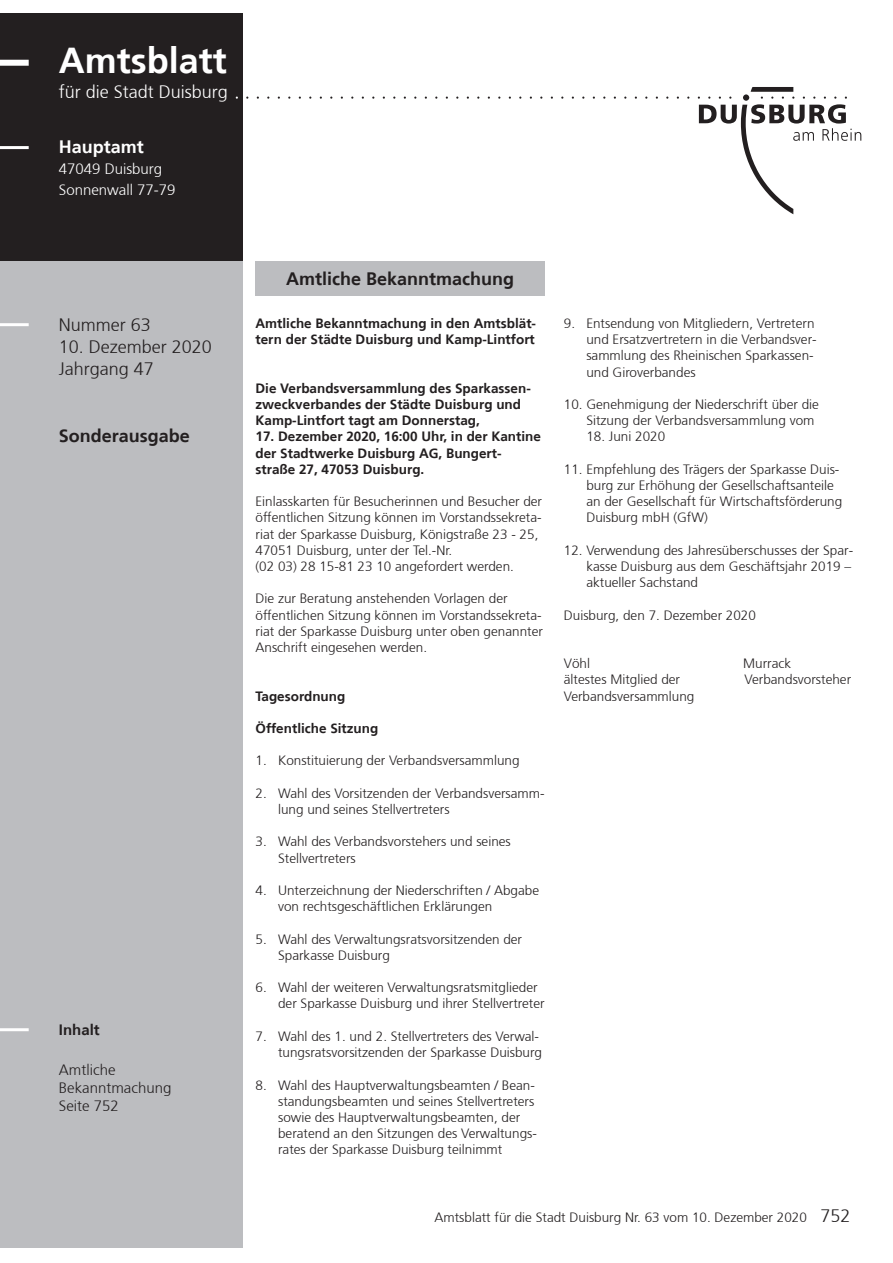
<style>
.page{position:relative;width:893px;height:1263px;background:#fff}
.page>*{position:absolute;margin:0;border:0;box-sizing:border-box;transform-origin:0 0}
.t1{font:150px "Duisburg Logo";color:#231f20}
.t2{font:700 36px "Frutiger 65";color:#fff}
.Nummer_Datum_Jahrgan{font:300 18px "Frutiger 45";color:#231f20}
.Nummer_Datum_Jahrgan-2{font:700 18px "Frutiger 65";color:#231f20}
.Adresse_Kopf{font:300 18px "Frutiger 45";color:#fff}
.Adresse_Kopf-2{font:700 18px "Frutiger 65";color:#fff}
.t3{font:300 15px "Frutiger 45";color:#231f20}
.Adresse_Kopf-3{font:300 15px "Frutiger 45";color:#fff}
.t4{font:700 15px "Frutiger 65";color:#231f20}
.Fließtext{font:300 13.5px/16.2px "Frutiger 45";color:#231f20}
.Fließtext-2{font:700 13.5px/16.2px "Frutiger 65";color:#231f20}
.Fußzeile{font:300 13.5px "Frutiger 45";color:#231f20}
.s1{color:#fff}
</style>
<div class="page">
<div style="left:0;top:13px;width:242px;height:251px;background:#231f20"></div>
<div style="left:0;top:261px;width:242px;height:987px;background:#bcbdc0"></div>
<div style="left:0;top:60px;width:29px;height:6px;background:#fff"></div>
<hr style="left:0;top:146px;width:29px;height:3px;background:#fff">
<hr style="left:0;top:323px;width:29px;height:3px;background:#fff">
<hr style="left:0;top:1028px;width:29px;height:3px;background:#fff">
<div style="left:256px;top:261px;width:289px;height:35px;background:#bcbdc0"></div>
<p class="t2" style="left:59px;top:39px;width:170px">Amtsblatt</p>
<p class="Adresse_Kopf" style="left:59px;top:82px;width:171px">für die Stadt Duisburg</p>
<p class="Adresse_Kopf-2" style="left:59px;top:137px;width:87px">Hauptamt</p>
<p class="Adresse_Kopf-3" style="left:59px;top:161px;width:105px">47049 Duisburg</p>
<p class="Adresse_Kopf-3" style="left:59px;top:182px;width:118px">Sonnenwall 77-79</p>
<p class="t1" style="left:236px;top:-41px;width:627px"><span class="s1">.</span>.......................................L</p>
<p class="Nummer_Datum_Jahrgan" style="left:59px;top:315px;width:94px">Nummer 63</p>
<p class="Nummer_Datum_Jahrgan" style="left:59px;top:337px;width:155px">10. Dezember 2020</p>
<p class="Nummer_Datum_Jahrgan" style="left:59px;top:358px;width:97px">Jahrgang 47</p>
<p class="Nummer_Datum_Jahrgan-2" style="left:59px;top:425px;width:133px">Sonderausgabe</p>
<p class="t4" style="left:59px;top:1021px;width:42px">Inhalt</p>
<p class="t3" style="left:59px;top:1061px;width:58px">Amtliche</p>
<p class="t3" style="left:59px;top:1079px;width:114px">Bekanntmachung</p>
<p class="t3" style="left:59px;top:1097px;width:62px">Seite 752</p>
<p class="Nummer_Datum_Jahrgan-2" style="left:286px;top:268px;width:230px">Amtliche Bekanntmachung</p>
<p class="Fließtext-2" style="left:256px;top:315px;width:282px">Amtliche Bekanntmachung in den Amtsblät&shy;tern der Städte Duisburg und Kamp-Lintfort</p>
<p class="Fließtext-2" style="left:256px;top:380px;width:277px">Die Verbandsversammlung des Sparkassen&shy;zweckverbandes der Städte Duisburg und<br>Kamp-Lintfort tagt am Donnerstag,</p>
<p class="Fließtext-2" style="left:256px;top:429px;width:287px">17. Dezember 2020, 16:00 Uhr, in der Kantine der Stadtwerke Duisburg AG, Bungert&shy;straße 27, 47053 Duisburg.</p>
<p class="Fließtext" style="left:256px;top:494px;width:288px">Einlasskarten für Besucherinnen und Besucher der öffentlichen Sitzung können im Vorstandssekreta&shy;riat der Sparkasse Duisburg, Königstraße 23 - 25, 47051 Duisburg, unter der Tel.-Nr.<br>(02 03) 28 15-81 23 10 angefordert werden.</p>
<p class="Fließtext" style="left:256px;top:591px;width:289px">Die zur Beratung anstehenden Vorlagen der öffentlichen Sitzung können im Vorstandssekreta&shy;riat der Sparkasse Duisburg unter oben genannter Anschrift eingesehen werden.</p>
<p class="Fließtext-2" style="left:256px;top:688px;width:91px">Tagesordnung</p>
<p class="Fließtext-2" style="left:256px;top:720px;width:124px">Öffentliche Sitzung</p>
<p class="Fließtext" style="left:256px;top:753px;width:266px">1. Konstituierung der Verbandsversammlung</p>
<p class="Fließtext" style="left:278px;top:785px;width:268px;text-indent:-23px">2. Wahl des Vorsitzenden der Verbandsversamm&shy;lung und seines Stellvertreters</p>
<p class="Fließtext" style="left:278px;top:834px;width:234px;text-indent:-23px">3. Wahl des Verbandsvorstehers und seines<br>Stellvertreters</p>
<p class="Fließtext" style="left:278px;top:882px;width:263px;text-indent:-23px">4. Unterzeichnung der Niederschriften / Abgabe von rechtsgeschäftlichen Erklärungen</p>
<p class="Fließtext" style="left:278px;top:931px;width:246px;text-indent:-23px">5. Wahl des Verwaltungsratsvorsitzenden der<br>Sparkasse Duisburg</p>
<p class="Fließtext" style="left:278px;top:980px;width:268px;text-indent:-23px">6. Wahl der weiteren Verwaltungsratsmitglieder der Sparkasse Duisburg und ihrer Stellvertreter</p>
<p class="Fließtext" style="left:256px;top:1028px;width:288px;text-align:right">7. Wahl des 1. und 2. Stellvertreters des Verwal&shy;tungsratsvorsitzenden der Sparkasse Duisburg</p>
<p class="Fließtext" style="left:278px;top:1077px;width:260px;text-indent:-23px">8. Wahl des Hauptverwaltungsbeamten / Bean&shy;standungsbeamten und seines Stellvertreters sowie des Hauptverwaltungsbeamten, der beratend an den Sitzungen des Verwaltungs&shy;rates der Sparkasse Duisburg teilnimmt</p>
<p class="Fließtext" style="left:586px;top:315px;width:232px;text-indent:-23px">9. Entsendung von Mitgliedern, Vertretern und Ersatzvertretern in die Verbandsver&shy;sammlung des Rheinischen Sparkassen&shy;und Giroverbandes</p>
<p class="Fließtext" style="left:586px;top:396px;width:234px;text-indent:-23px">10. Genehmigung der Niederschrift über die<br>Sitzung der Verbandsversammlung vom</p>
<p class="Fließtext" style="left:586px;top:429px;width:80px">18. Juni 2020</p>
<p class="Fließtext" style="left:586px;top:461px;width:257px;text-indent:-23px">11. Empfehlung des Trägers der Sparkasse Duis&shy;burg zur Erhöhung der Gesellschaftsanteile an der Gesellschaft für Wirtschaftsförderung Duisburg mbH (GfW)</p>
<p class="Fließtext" style="left:586px;top:542px;width:268px;text-indent:-23px">12. Verwendung des Jahresüberschusses der Spar&shy;kasse Duisburg aus dem Geschäftsjahr 2019 – aktueller Sachstand</p>
<p class="Fließtext" style="left:564px;top:607px;width:194px">Duisburg, den 7. Dezember 2020</p>
<p class="Fließtext" style="left:564px;top:656px;width:28px">Vöhl</p>
<p class="Fließtext" style="left:743px;top:656px;width:49px">Murrack</p>
<p class="Fließtext" style="left:564px;top:672px;width:118px">ältestes Mitglied der</p>
<p class="Fließtext" style="left:745px;top:672px;width:108px">Verbandsvorsteher</p>
<p class="Fließtext" style="left:564px;top:688px;width:132px">Verbandsversammlung</p>
<p class="Fußzeile" style="left:434px;top:1210px;width:374px">Amtsblatt für die Stadt Duisburg Nr. 63 vom 10. Dezember 2020</p>
<p class="Nummer_Datum_Jahrgan" style="left:820px;top:1206px;width:32px">752</p>
</div>
